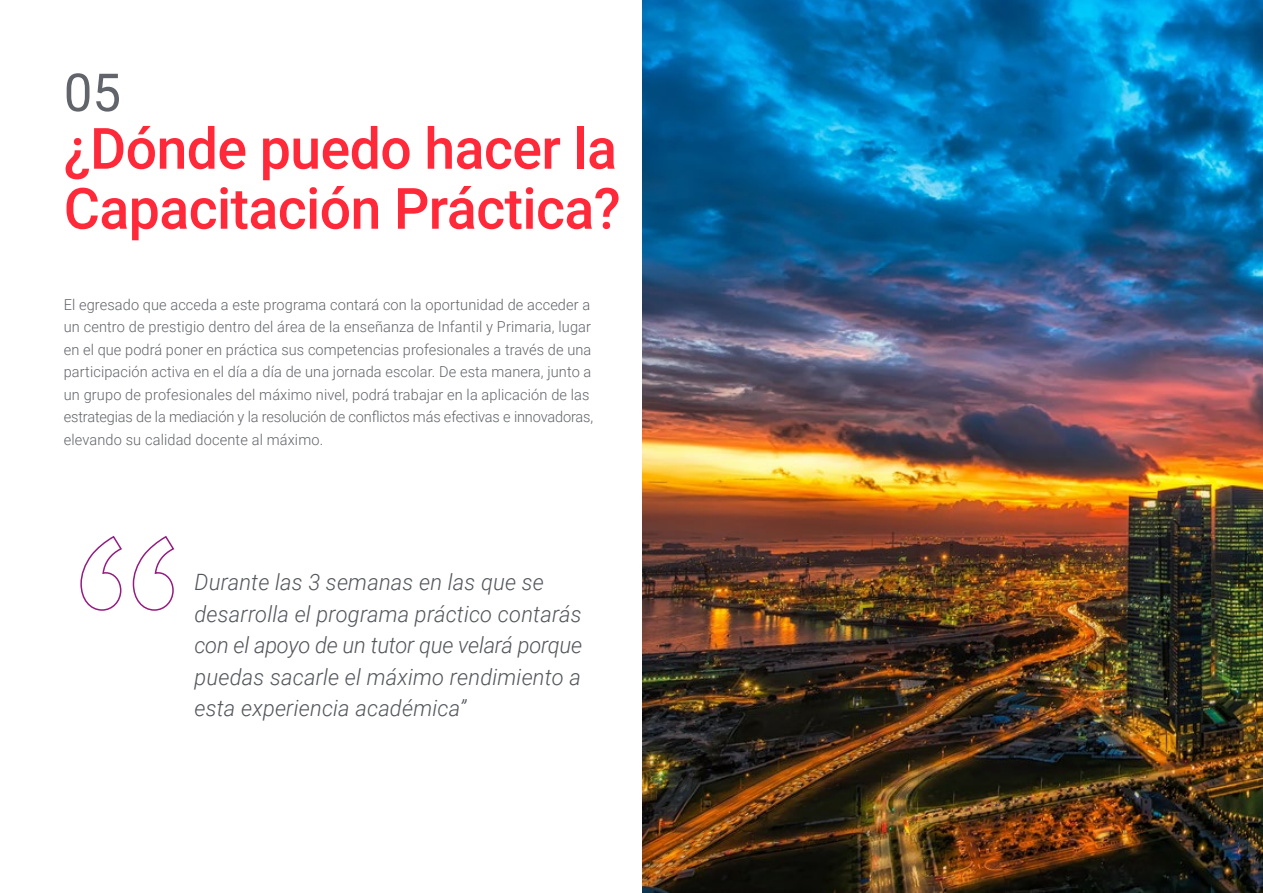
<style>
.page{position:relative;width:1263px;height:893px;background:#fff}
.page>*{position:absolute;margin:0;border:0;box-sizing:border-box;transform-origin:0 0}
.t1{font:500 57px/60px "Roboto";letter-spacing:-.01em;color:#ff293a}
.t2{font:52.5px "Roboto";color:#61646a}
.t3{font:italic 300 22.5px/31.5px "Roboto";letter-spacing:.01em;color:#52555b}
.t4{font:300 15px/22.5px "Roboto";letter-spacing:.005em;color:#61646a}
</style>
<div class="page">
<svg style="left:80px;top:535px;width:95px;height:76px"></svg>
<img style="left:642px;top:0;width:621px;height:893px">
<h2 class="t2" style="left:64px;top:56px;width:59px">05</h2>
<h1 class="t1" style="left:64px;top:116px;width:558px">¿Dónde puedo hacer la<br>Capacitación Práctica?</h1>
<p class="t4" style="left:64px;top:293px;width:531px">El egresado que acceda a este programa contará con la oportunidad de acceder a un centro de prestigio dentro del área de la enseñanza de Infantil y Primaria, lugar en el que podrá poner en práctica sus competencias profesionales a través de una participación activa en el día a día de una jornada escolar. De esta manera, junto a un grupo de profesionales del máximo nivel, podrá trabajar en la aplicación de las estrategias de la mediación y la resolución de conflictos más efectivas e innovadoras, elevando su calidad docente al máximo.</p>
<h3 class="t3" style="left:195px;top:566px;width:389px">Durante las 3 semanas en las que se desarrolla el programa práctico contarás con el apoyo de un tutor que velará porque puedas sacarle el máximo rendimiento a esta experiencia académica”</h3>
</div>
